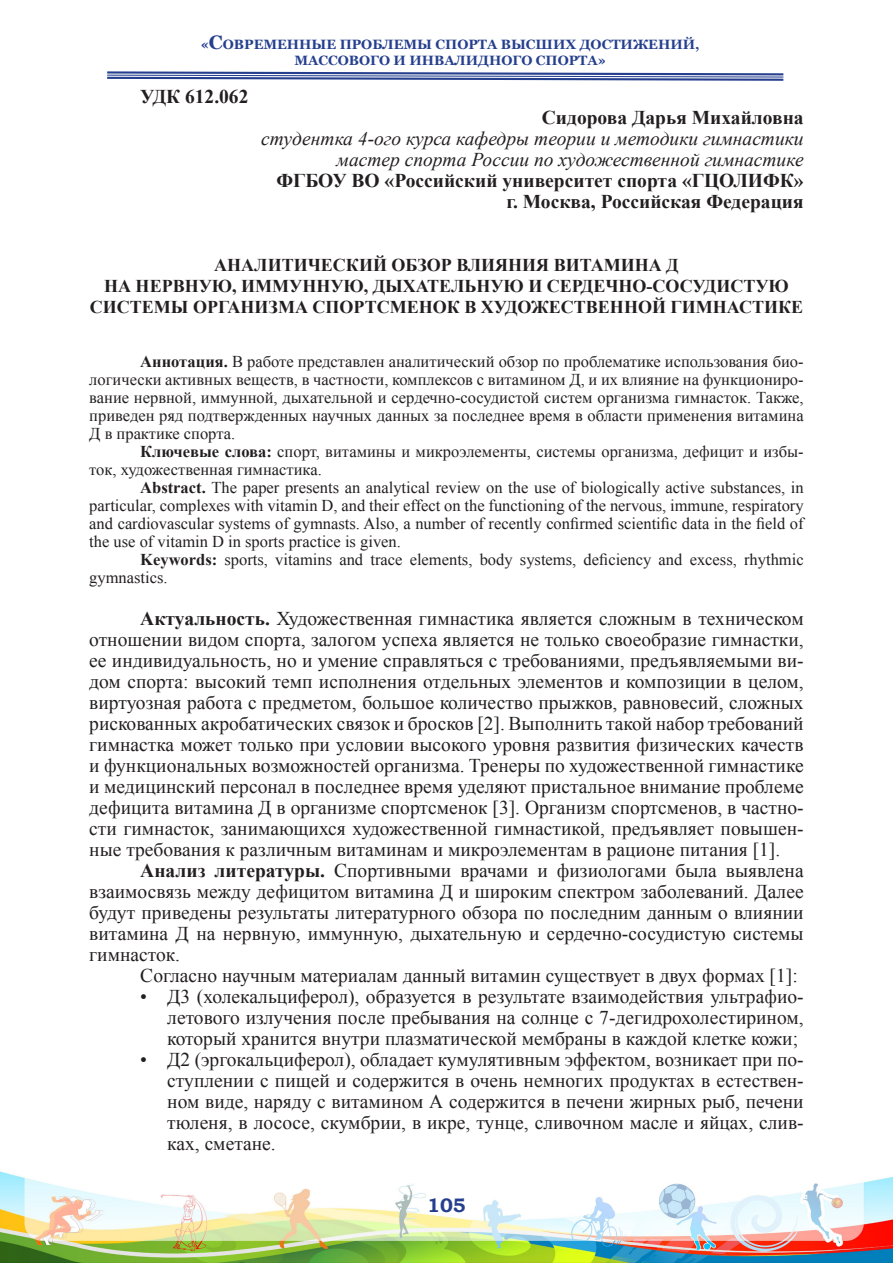
<style>
.page{position:relative;width:893px;height:1263px;background:#fff}
.page>*{position:absolute;margin:0;border:0;box-sizing:border-box;transform-origin:0 0}
.t1{font:19.5px/21px "Times New Roman";color:#231f20;text-align:justify}
.t2{font:700 19.5px "Times New Roman";color:#231f20}
.t3{font:italic 19.5px "Times New Roman";color:#231f20}
.t4{font:700 19.5px "Bookman Old Style";color:#253f8e}
.t5{font:700 18px/21px "Times New Roman";color:#231f20;text-align:center}
.t6{font:16.5px/18px "Times New Roman";color:#231f20;text-align:justify}
.t7{font:700 13.5px "Georgia";color:#253f8e}
.s1{font-size:19.5px}
.s2{font-weight:700}
</style>
<div class="page">
<img style="left:0;top:1171px;width:893px;height:92px">
<svg style="left:107px;top:71px;width:677px;height:10px"></svg>
<p class="t7" style="left:201px;top:36px;width:500px">«<span class="s1">С</span>ОВРЕМЕННЫЕ ПРОБЛЕМЫ СПОРТА ВЫСШИХ ДОСТИЖЕНИЙ,</p>
<p class="t7" style="left:294px;top:52px;width:313px">МАССОВОГО И ИНВАЛИДНОГО СПОРТА»</p>
<p class="t2" style="left:140px;top:83px;width:110px">УДК 612.062</p>
<p class="t2" style="left:542px;top:104px;width:263px">Сидорова Дарья Михайловна</p>
<p class="t3" style="left:261px;top:125px;width:544px">студентка 4-ого курса кафедры теории и методики гимнастики</p>
<p class="t3" style="left:337px;top:146px;width:469px">мастер спорта России по художественной гимнастике</p>
<p class="t2" style="left:276px;top:167px;width:529px">ФГБОУ ВО «Российский университет спорта «ГЦОЛИФК»</p>
<p class="t2" style="left:506px;top:188px;width:299px">г. Москва, Российская Федерация</p>
<p class="t5" style="left:214px;top:254px;width:466px">АНАЛИТИЧЕСКИЙ ОБЗОР ВЛИЯНИЯ ВИТАМИНА Д</p>
<p class="t5" style="left:90px;top:275px;width:715px">НА НЕРВНУЮ, ИММУННУЮ, ДЫХАТЕЛЬНУЮ И СЕРДЕЧНО-СОСУДИСТУЮ<br>СИСТЕМЫ ОРГАНИЗМА СПОРТСМЕНОК В ХУДОЖЕСТВЕННОЙ ГИМНАСТИКЕ</p>
<p class="t6" style="left:89px;top:352px;width:716px;text-indent:51px"><span class="s2">Аннотация.</span> В работе представлен аналитический обзор по проблематике использования био&shy;логически активных веществ, в частности, комплексов с витамином Д, и их влияние на функциониро&shy;вание нервной, иммунной, дыхательной и сердечно-сосудистой систем организма гимнасток. Также, приведен ряд подтвержденных научных данных за последнее время в области применения витамина Д в практике спорта.</p>
<p class="t6" style="left:89px;top:442px;width:716px;text-indent:51px"><span class="s2">Ключевые слова:</span> спорт, витамины и микроэлементы, системы организма, дефицит и избы&shy;ток, художественная гимнастика.</p>
<p class="t6" style="left:89px;top:478px;width:716px;text-indent:51px"><span class="s2">Abstract.</span> The paper presents an analytical review on the use of biologically active substances, in particular, complexes with vitamin D, and their effect on the functioning of the nervous, immune, respiratory and cardiovascular systems of gymnasts. Also, a number of recently confirmed scientific data in the field of the use of vitamin D in sports practice is given.</p>
<p class="t6" style="left:89px;top:550px;width:716px;text-indent:51px"><span class="s2">Keywords:</span> sports, vitamins and trace elements, body systems, deficiency and excess, rhythmic gymnastics.</p>
<p class="t1" style="left:89px;top:607px;width:716px;text-indent:51px"><span class="s2">Актуальность.</span> Художественная гимнастика является сложным в техническом отношении видом спорта, залогом успеха является не только своеобразие гимнастки, ее индивидуальность, но и умение справляться с требованиями, предъявляемыми ви&shy;дом спорта: высокий темп исполнения отдельных элементов и композиции в целом, виртуозная работа с предметом, большое количество прыжков, равновесий, сложных рискованных акробатических связок и бросков [2]. Выполнить такой набор требований гимнастка может только при условии высокого уровня развития физических качеств и функциональных возможностей организма. Тренеры по художественной гимнастике и медицинский персонал в последнее время уделяют пристальное внимание проблеме дефицита витамина Д в организме спортсменок [3]. Организм спортсменов, в частно&shy;сти гимнасток, занимающихся художественной гимнастикой, предъявляет повышен&shy;ные требования к различным витаминам и микроэлементам в рационе питания [1].</p>
<p class="t1" style="left:89px;top:859px;width:716px;text-indent:51px"><span class="s2">Анализ литературы.</span> Спортивными врачами и физиологами была выявлена взаимосвязь между дефицитом витамина Д и широким спектром заболеваний. Далее будут приведены результаты литературного обзора по последним данным о влиянии витамина Д на нервную, иммунную, дыхательную и сердечно-сосудистую системы гимнасток.</p>
<p class="t1" style="left:140px;top:964px;width:659px">Согласно научным материалам данный витамин существует в двух формах [1]:</p>
<p class="t1" style="left:167px;top:985px;width:638px;text-indent:-27px">• Д3 (холекальциферол), образуется в результате взаимодействия ультрафио&shy;летового излучения после пребывания на солнце с 7-дегидрохолестирином, который хранится внутри плазматической мембраны в каждой клетке кожи;</p>
<p class="t1" style="left:167px;top:1048px;width:638px;text-indent:-27px">• Д2 (эргокальциферол), обладает кумулятивным эффектом, возникает при по&shy;ступлении с пищей и содержится в очень немногих продуктах в естествен&shy;ном виде, наряду с витамином А содержится в печени жирных рыб, печени тюленя, в лососе, скумбрии, в икре, тунце, сливочном масле и яйцах, слив&shy;ках, сметане.</p>
<p class="t4" style="left:427px;top:1191px;width:40px">105</p>
</div>
